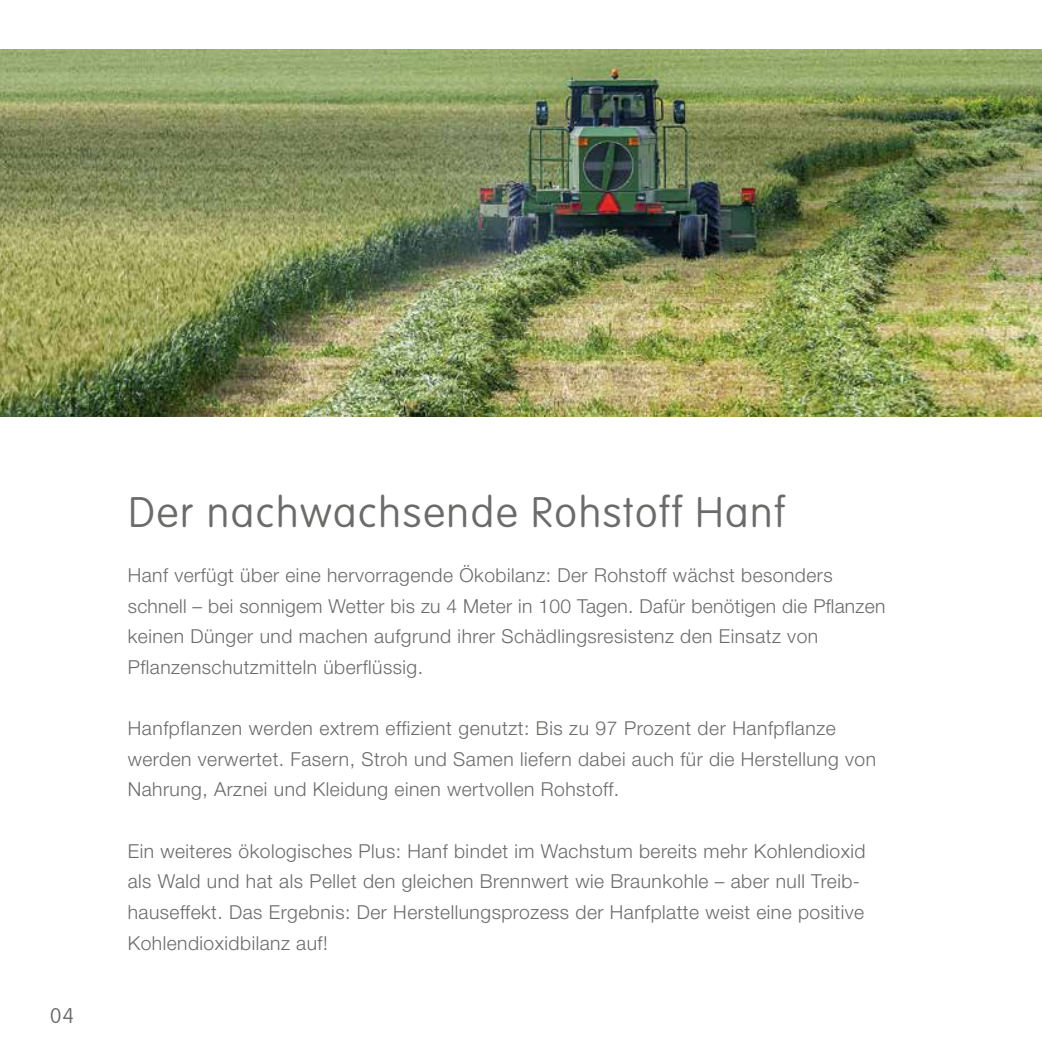
<style>
.page{position:relative;width:1042px;height:1042px;background:#fff}
.page>*{position:absolute;margin:0;border:0;box-sizing:border-box;transform-origin:0 0}
.t1{font:100 42px "VAG Rounded LT";letter-spacing:.04em;color:#6c6b6a}
.t2{font:100 21px "VAG Rounded LT";color:#6c6b6a}
.t3{font:300 19.25px/30.6px "Helvetica Neue LT";letter-spacing:.025em;color:#6c6b6a}
</style>
<div class="page">
<img style="left:0;top:49px;width:1042px;height:368px">
<p class="t2" style="left:50px;top:1004px;width:25px">04</p>
<h1 class="t1" style="left:128px;top:488px;width:657px">Der nachwachsende Rohstoff Hanf</h1>
<p class="t3" style="left:128px;top:559px;width:759px">Hanf verfügt über eine hervorragende Ökobilanz: Der Rohstoff wächst besonders schnell – bei sonnigem Wetter bis zu 4 Meter in 100 Tagen. Dafür benötigen die Pflanzen keinen Dünger und machen aufgrund ihrer Schädlingsresistenz den Einsatz von Pflanzenschutzmitteln überflüssig.</p>
<p class="t3" style="left:128px;top:712px;width:750px">Hanfpflanzen werden extrem effizient genutzt: Bis zu 97 Prozent der Hanfpflanze werden verwertet. Fasern, Stroh und Samen liefern dabei auch für die Herstellung von<br>Nahrung, Arznei und Kleidung einen wertvollen Rohstoff.</p>
<p class="t3" style="left:128px;top:835px;width:739px">Ein weiteres ökologisches Plus: Hanf bindet im Wachstum bereits mehr Kohlendioxid als Wald und hat als Pellet den gleichen Brennwert wie Braunkohle – aber null Treib&shy;hauseffekt. Das Ergebnis: Der Herstellungsprozess der Hanfplatte weist eine positive Kohlendioxidbilanz auf!</p>
</div>
